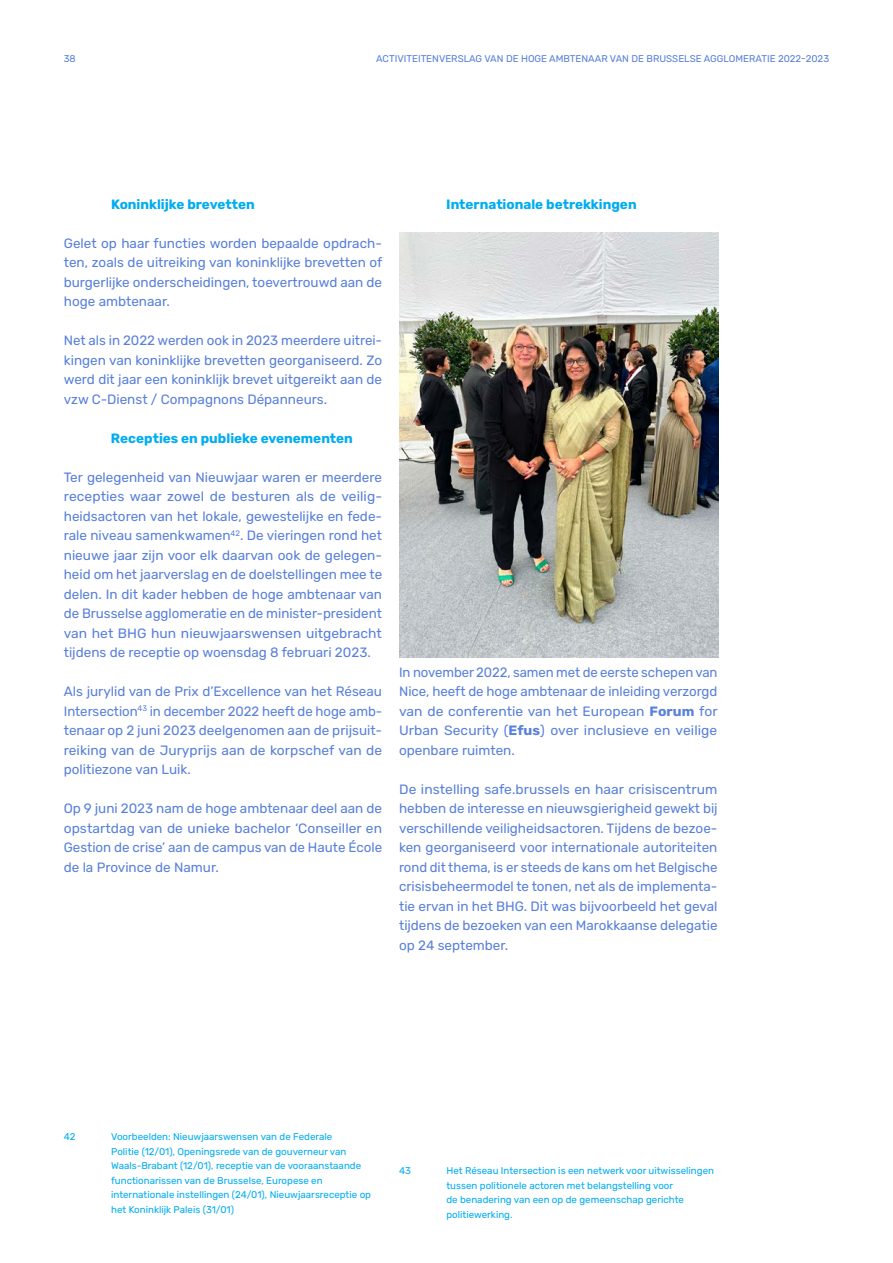
<style>
.page{position:relative;width:893px;height:1263px;background:#fff}
.page>*{position:absolute;margin:0;border:0;box-sizing:border-box;transform-origin:0 0}
.t1{font:13.5px/19.5px "Rubik";color:#5980db;text-align:justify}
.t2{font:700 13.5px "Rubik";color:#00acf1}
.t3{font:9.75px/14.7px "Rubik";color:#00acf1}
.t4{font:9.75px "Rubik";color:#5980db}
.s1{font-weight:700}
</style>
<div class="page">
<img style="left:399px;top:232px;width:319px;height:425px">
<p class="t4" style="left:64px;top:53px;width:14px">38</p>
<p class="t4" style="left:376px;top:53px;width:454px">ACTIVITEITENVERSLAG VAN DE HOGE AMBTENAAR VAN DE BRUSSELSE AGGLOMERATIE 2022-2023</p>
<p class="t2" style="left:111px;top:196px;width:145px">Koninklijke brevetten</p>
<p class="t1" style="left:64px;top:234px;width:320px">Gelet op haar functies worden bepaalde opdrach&shy;ten, zoals de uitreiking van koninklijke brevetten of burgerlijke onderscheidingen, toevertrouwd aan de hoge ambtenaar.</p>
<p class="t1" style="left:64px;top:331px;width:320px">Net als in 2022 werden ook in 2023 meerdere uitrei&shy;kingen van koninklijke brevetten georganiseerd. Zo werd dit jaar een koninklijk brevet uitgereikt aan de vzw C-Dienst / Compagnons Dépanneurs.</p>
<p class="t2" style="left:111px;top:430px;width:243px">Recepties en publieke evenementen</p>
<p class="t1" style="left:64px;top:468px;width:320px">Ter gelegenheid van Nieuwjaar waren er meerdere recepties waar zowel de besturen als de veilig&shy;heidsactoren van het lokale, gewestelijke en fede&shy;rale niveau samenkwamen<sup>42</sup>. De vieringen rond het nieuwe jaar zijn voor elk daarvan ook de gelegen&shy;heid om het jaarverslag en de doelstellingen mee te delen. In dit kader hebben de hoge ambtenaar van de Brusselse agglomeratie en de minister-president van het BHG hun nieuwjaarswensen uitgebracht tijdens de receptie op woensdag 8 februari 2023.</p>
<p class="t1" style="left:64px;top:682px;width:320px">Als jurylid van de Prix d’Excellence van het Réseau Intersection<sup>43</sup> in december 2022 heeft de hoge amb&shy;tenaar op 2 juni 2023 deelgenomen aan de prijsuit&shy;reiking van de Juryprijs aan de korpschef van de politiezone van Luik.</p>
<p class="t1" style="left:64px;top:799px;width:320px">Op 9 juni 2023 nam de hoge ambtenaar deel aan de opstartdag van de unieke bachelor ‘Conseiller en Gestion de crise’ aan de campus van de Haute École de la Province de Namur.</p>
<p class="t2" style="left:446px;top:196px;width:192px">Internationale betrekkingen</p>
<p class="t1" style="left:399px;top:663px;width:320px">In november 2022, samen met de eerste schepen van Nice, heeft de hoge ambtenaar de inleiding verzorgd van de conferentie van het European <span class="s1">Forum</span> for Urban Security (<span class="s1">Efus</span>) over inclusieve en veilige openbare ruimten.</p>
<p class="t1" style="left:399px;top:780px;width:320px">De instelling safe.brussels en haar crisiscentrum hebben de interesse en nieuwsgierigheid gewekt bij verschillende veiligheidsactoren. Tijdens de bezoe&shy;ken georganiseerd voor internationale autoriteiten rond dit thema, is er steeds de kans om het Belgische crisisbeheermodel te tonen, net als de implementa&shy;tie ervan in het BHG. Dit was bijvoorbeeld het geval tijdens de bezoeken van een Marokkaanse delegatie op 24 september.</p>
<p class="t3" style="left:64px;top:1129px;width:13px">42</p>
<p class="t3" style="left:111px;top:1129px;width:261px">Voorbeelden: Nieuwjaarswensen van de Federale<br>Politie (12/01), Openingsrede van de gouverneur van Waals-Brabant (12/01), receptie van de vooraanstaande functionarissen van de Brusselse, Europese en internationale instellingen (24/01), Nieuwjaarsreceptie op het Koninklijk Paleis (31/01)</p>
<p class="t3" style="left:399px;top:1163px;width:13px">43</p>
<p class="t3" style="left:446px;top:1163px;width:269px">Het Réseau Intersection is een netwerk voor uitwisselingen tussen politionele actoren met belangstelling voor<br>de benadering van een op de gemeenschap gerichte politiewerking.</p>
</div>
